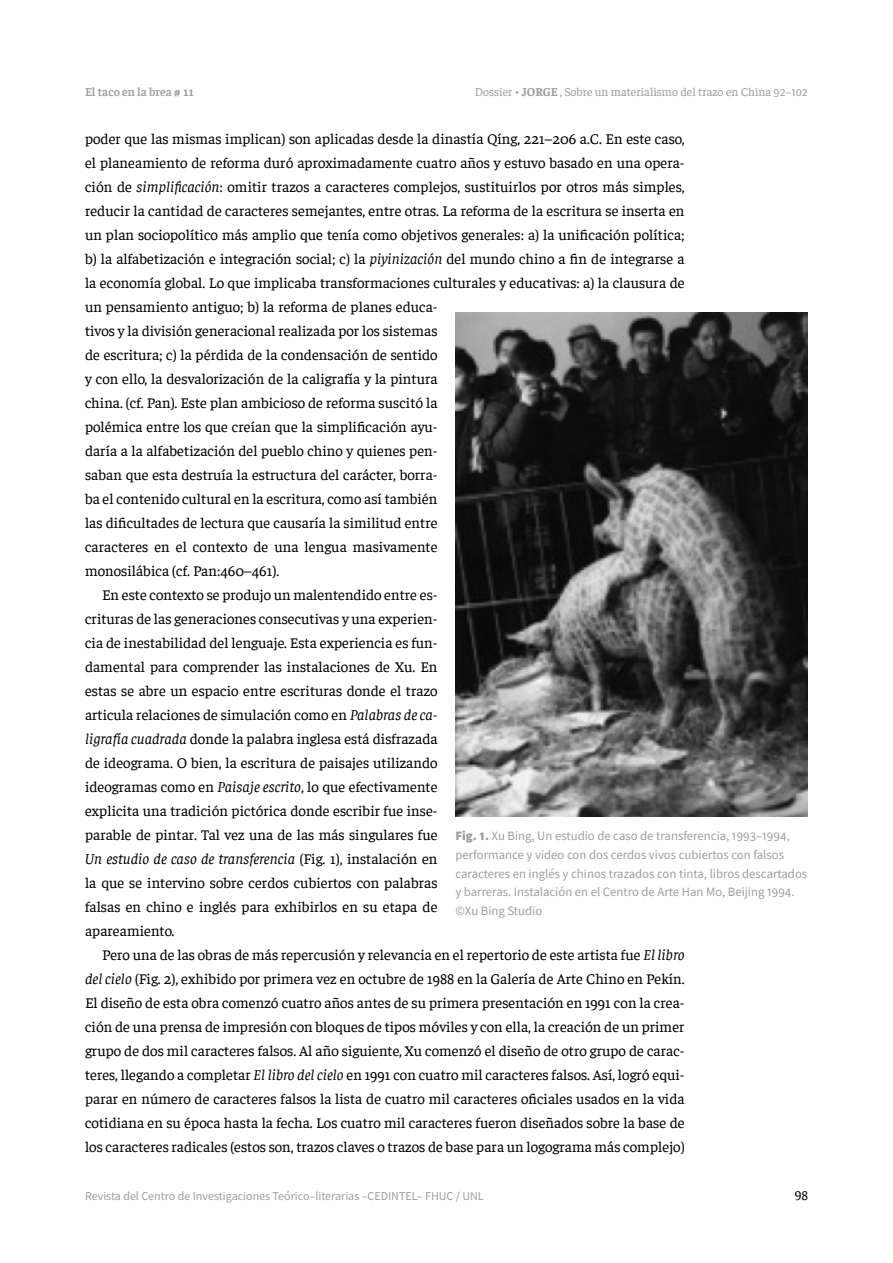
<style>
.page{position:relative;width:893px;height:1263px;background:#fff}
.page>*{position:absolute;margin:0;border:0;box-sizing:border-box;transform-origin:0 0}
.t1{font:15px "Faustina";color:#000}
.t2{font:italic 15px "Faustina";color:#000}
.t3{font:13.5px "Faustina";color:#000}
.t4{font:12.75px/18.8px "Source Sans Pro";color:#9d9d9c}
.t5{font:12px "Source Sans Pro";color:#9d9d9c}
.t6{font:12px "Faustina";color:#9d9d9c}
.t7{font:600 12px "Faustina";color:#9d9d9c}
.s1{font-weight:700}
.s2{font-family:"Source Sans Pro"}
.s3{font-style:italic}
.s4{font-style:normal}
.s5{font-weight:900}
</style>
<div class="page">
<img style="left:455px;top:312px;width:353px;height:504px">
<p class="t7" style="left:85px;top:84px;width:110px">El taco en la brea <span class="s1"># 11</span></p>
<p class="t6" style="left:475px;top:84px;width:335px">Dossier • <span class="s1">JORGE</span> , Sobre un materialismo del trazo en China <span class="s2">92–102</span></p>
<p class="t1" style="left:85px;top:129px;width:601px">poder que las mismas implican) son aplicadas desde la dinastía Qíng, 221–206 a.C. En este caso,</p>
<p class="t1" style="left:85px;top:153px;width:601px">el planeamiento de reforma duró aproximadamente cuatro años y estuvo basado en una opera-</p>
<p class="t1" style="left:85px;top:177px;width:601px">ción de <span class="s3">simplificación</span>: omitir trazos a caracteres complejos, sustituirlos por otros más simples,</p>
<p class="t1" style="left:85px;top:201px;width:601px">reducir la cantidad de caracteres semejantes, entre otras. La reforma de la escritura se inserta en</p>
<p class="t1" style="left:85px;top:225px;width:601px">un plan sociopolítico más amplio que tenía como objetivos generales: a) la unificación política;</p>
<p class="t1" style="left:85px;top:249px;width:601px">b) la alfabetización e integración social; c) la <span class="s3">piyinización</span> del mundo chino a fin de integrarse a</p>
<p class="t1" style="left:85px;top:273px;width:601px">la economía global. Lo que implicaba transformaciones culturales y educativas: a) la clausura de</p>
<p class="t1" style="left:85px;top:297px;width:354px">un pensamiento antiguo; b) la reforma de planes educa-</p>
<p class="t1" style="left:85px;top:321px;width:354px">tivos y la división generacional realizada por los sistemas</p>
<p class="t1" style="left:85px;top:345px;width:354px">de escritura; c) la pérdida de la condensación de sentido</p>
<p class="t1" style="left:85px;top:369px;width:354px">y con ello, la desvalorización de la caligrafía y la pintura</p>
<p class="t1" style="left:85px;top:393px;width:354px">china. (cf. Pan). Este plan ambicioso de reforma suscitó la</p>
<p class="t1" style="left:85px;top:417px;width:354px">polémica entre los que creían que la simplificación ayu-</p>
<p class="t1" style="left:85px;top:441px;width:354px">daría a la alfabetización del pueblo chino y quienes pen-</p>
<p class="t1" style="left:85px;top:465px;width:354px">saban que esta destruía la estructura del carácter, borra-</p>
<p class="t1" style="left:85px;top:489px;width:354px">ba el contenido cultural en la escritura, como así también</p>
<p class="t1" style="left:85px;top:513px;width:354px">las dificultades de lectura que causaría la similitud entre</p>
<p class="t1" style="left:85px;top:537px;width:354px">caracteres en el contexto de una lengua masivamente</p>
<p class="t1" style="left:85px;top:561px;width:196px">monosilábica (cf. Pan:460–461).</p>
<p class="t1" style="left:102px;top:585px;width:337px">En este contexto se produjo un malentendido entre es-</p>
<p class="t1" style="left:85px;top:609px;width:354px">crituras de las generaciones consecutivas y una experien-</p>
<p class="t1" style="left:85px;top:633px;width:354px">cia de inestabilidad del lenguaje. Esta experiencia es fun-</p>
<p class="t1" style="left:85px;top:657px;width:354px">damental para comprender las instalaciones de Xu. En</p>
<p class="t1" style="left:85px;top:681px;width:354px">estas se abre un espacio entre escrituras donde el trazo</p>
<p class="t1" style="left:85px;top:705px;width:354px">articula relaciones de simulación como en <span class="s3">Palabras de ca-</span></p>
<p class="t1" style="left:85px;top:729px;width:354px"><span class="s3">ligrafía cuadrada</span> donde la palabra inglesa está disfrazada</p>
<p class="t1" style="left:85px;top:753px;width:354px">de ideograma. O bien, la escritura de paisajes utilizando</p>
<p class="t1" style="left:85px;top:777px;width:354px">ideogramas como en <span class="s3">Paisaje escrito</span>, lo que efectivamente</p>
<p class="t1" style="left:85px;top:801px;width:354px">explicita una tradición pictórica donde escribir fue inse-</p>
<p class="t1" style="left:85px;top:825px;width:354px">parable de pintar. Tal vez una de las más singulares fue</p>
<p class="t2" style="left:85px;top:849px;width:354px">Un estudio de caso de transferencia <span class="s4">(Fig. 1), instalación en</span></p>
<p class="t1" style="left:85px;top:873px;width:354px">la que se intervino sobre cerdos cubiertos con palabras</p>
<p class="t1" style="left:85px;top:897px;width:354px">falsas en chino e inglés para exhibirlos en su etapa de</p>
<p class="t1" style="left:85px;top:921px;width:91px">apareamiento.</p>
<p class="t1" style="left:102px;top:945px;width:584px">Pero una de las obras de más repercusión y relevancia en el repertorio de este artista fue <span class="s3">El libro</span></p>
<p class="t1" style="left:85px;top:969px;width:601px"><span class="s3">del cielo</span> (Fig. 2), exhibido por primera vez en octubre de 1988 en la Galería de Arte Chino en Pekín.</p>
<p class="t1" style="left:85px;top:993px;width:601px">El diseño de esta obra comenzó cuatro años antes de su primera presentación en 1991 con la crea-</p>
<p class="t1" style="left:85px;top:1017px;width:601px">ción de una prensa de impresión con bloques de tipos móviles y con ella, la creación de un primer</p>
<p class="t1" style="left:85px;top:1041px;width:601px">grupo de dos mil caracteres falsos. Al año siguiente, Xu comenzó el diseño de otro grupo de carac-</p>
<p class="t1" style="left:85px;top:1065px;width:601px">teres, llegando a completar <span class="s3">El libro del cielo</span> en 1991 con cuatro mil caracteres falsos. Así, logró equi-</p>
<p class="t1" style="left:85px;top:1089px;width:601px">parar en número de caracteres falsos la lista de cuatro mil caracteres oficiales usados en la vida</p>
<p class="t1" style="left:85px;top:1113px;width:601px">cotidiana en su época hasta la fecha. Los cuatro mil caracteres fueron diseñados sobre la base de</p>
<p class="t1" style="left:85px;top:1137px;width:601px">los caracteres radicales (estos son, trazos claves o trazos de base para un logograma más complejo)</p>
<p class="t4" style="left:455px;top:826px;width:353px"><span class="s5">Fig. 1.</span> Xu Bing, Un estudio de caso de transferencia, 1993–1994, performance y video con dos cerdos vivos cubiertos con falsos caracteres en inglés y chinos trazados con tinta, libros descartados y barreras. Instalación en el Centro de Arte Han Mo, Beijing 1994. ©Xu Bing Studio</p>
<p class="t5" style="left:85px;top:1188px;width:400px">Revista del Centro de Investigaciones Teórico–literarias –CEDINTEL– FHUC / UNL</p>
<p class="t3" style="left:795px;top:1186px;width:15px">98</p>
</div>
